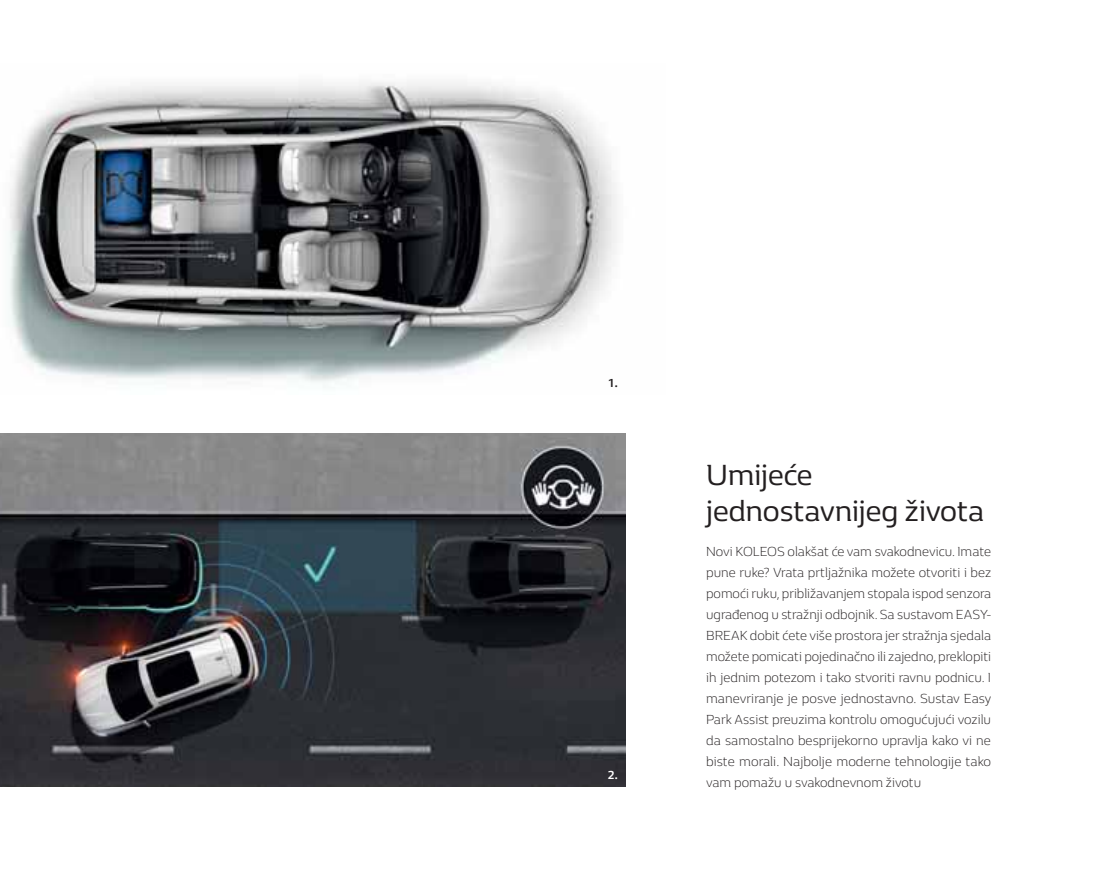
<style>
.page{position:relative;width:1106px;height:872px;background:#fff}
.page>*{position:absolute;margin:0;border:0;box-sizing:border-box;transform-origin:0 0}
.t1{font:30px/36px "Renault Life";color:#231f20}
.t2{font:300 13.5px/21px "Renault Life";color:#231f20;text-align:justify}
.t3{font:700 12px "Renault Life";color:#231f20}
.t4{font:700 12px "Renault Life";color:#fff}
</style>
<div class="page">
<img style="left:0;top:434px;width:625px;height:353px">
<img style="left:9px;top:82px;width:608px;height:301px">
<p class="t3" style="left:608px;top:378px;width:11px">1.</p>
<p class="t4" style="left:608px;top:770px;width:11px">2.</p>
<h1 class="t1" style="left:706px;top:460px;width:279px">Umijeće jednostavnijeg života</h1>
<p class="t2" style="left:706px;top:542px;width:287px">Novi KOLEOS olakšat će vam svakodnevicu. Imate pune ruke? Vrata prtljažnika možete otvoriti i bez pomoći ruku, približavanjem stopala ispod senzora ugrađenog u stražnji odbojnik. Sa sustavom EASY-BREAK dobit ćete više prostora jer stražnja sjedala možete pomicati pojedinačno ili zajedno, preklopiti ih jednim potezom i tako stvoriti ravnu podnicu. I manevriranje je posve jednostavno. Sustav Easy Park Assist preuzima kontrolu omogućujući vozilu da samostalno besprijekorno upravlja kako vi ne biste morali. Najbolje moderne tehnologije tako vam pomažu u svakodnevnom životu</p>
</div>
